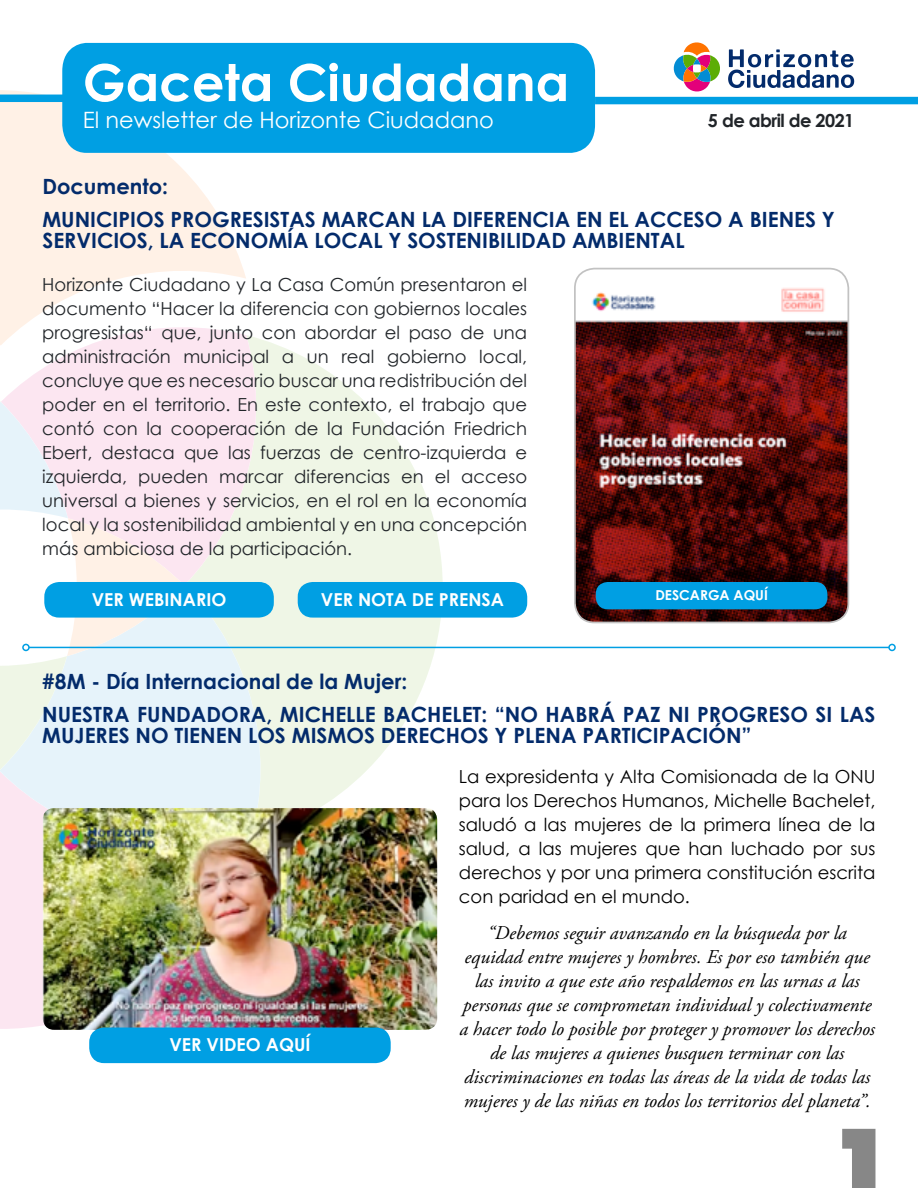
<style>
.page{position:relative;width:918px;height:1188px;background:#fff}
.page>*{position:absolute;margin:0;border:0;box-sizing:border-box;transform-origin:0 0}
.t1{font:900 91.5px "Futura BT";color:#878787}
.t2{font:700 51px "Century Gothic";color:#fff}
.t3{font:22.5px "Century Gothic";color:#fff}
.t4{font:700 21px/33px "Century Gothic";color:#032b6b}
.t5{font:italic 19.5px/24px "Adobe Garamond Pro";color:#000;text-align:center}
.t6{font:18px/24px "Century Gothic";color:#212529;text-align:justify}
.t7{font:18px/24px "Century Gothic";color:#000;text-align:justify}
.t8{font:700 18px "Century Gothic";letter-spacing:-.03em;color:#212529}
.t9{font:700 17.85px "Century Gothic";color:#fff}
.t10{font:700 13.65px "Century Gothic";color:#fff}
</style>
<div class="page">
<div style="left:0;top:861px;width:43px;height:168px;background:#fce6f1"></div>
<svg style="left:271px;top:343px;width:197px;height:495px;fill:#eff6e6"></svg>
<svg style="left:0;top:585px;width:275px;height:276px;background:#e9f1f5"></svg>
<svg style="left:0;top:90px;width:246px;height:221px;fill:#fff1e6"></svg>
<svg style="left:184px;top:327px;width:87px;height:258px;background:#f7eced"></svg>
<svg style="left:0;top:311px;width:184px;height:460px"></svg>
<div style="left:0;top:95px;width:64px;height:7px;background:#009fe3"></div>
<div style="left:595px;top:97px;width:323px;height:7px;background:#009fe3"></div>
<svg style="left:59px;top:42px;width:540px;height:115px;background:#12a5e4"></svg>
<svg style="left:728px;top:49px;width:126px;height:39px"></svg>
<svg style="left:673px;top:42px;width:47px;height:50px"></svg>
<img style="left:43px;top:808px;width:394px;height:222px">
<div style="left:89px;top:1028px;width:302px;height:35px;background:#009fe3;border-radius:15px"></div>
<hr style="left:29px;top:647px;width:860px;height:1px;background:#009fe3">
<div style="left:22px;top:644px;width:8px;height:7px;border:2px solid #009fe3;border-radius:50%"></div>
<div style="left:888px;top:644px;width:8px;height:7px;border:2px solid #009fe3;border-radius:50%"></div>
<img style="left:575px;top:269px;width:273px;height:353px">
<div style="left:574px;top:268px;width:275px;height:355px;border:2px solid #c2c2c2;border-radius:20px"></div>
<div style="left:44px;top:582px;width:230px;height:36px;background:#009fe3;border-radius:15px"></div>
<div style="left:298px;top:582px;width:229px;height:36px;background:#009fe3;border-radius:15px"></div>
<div style="left:596px;top:582px;width:231px;height:27px;background:#009fe3;border-radius:12px"></div>
<h2 class="t2" style="left:83px;top:44px;width:488px">Gaceta Ciudadana</h2>
<p class="t3" style="left:83px;top:104px;width:413px">El newsletter de Horizonte Ciudadano</p>
<p class="t8" style="left:708px;top:107px;width:148px">5 de abril de 2021</p>
<p class="t4" style="left:42px;top:169px;width:794px">Documento:<br>MUNICIPIOS PROGRESISTAS MARCAN LA DIFERENCIA EN EL ACCESO A BIENES Y</p>
<p class="t4" style="left:42px;top:223px;width:644px">SERVICIOS, LA ECONOMÍA LOCAL Y SOSTENIBILIDAD AMBIENTAL</p>
<p class="t6" style="left:42px;top:273px;width:486px">Horizonte Ciudadano y La Casa Común presentaron el documento “Hacer la diferencia con gobiernos locales progresistas“ que, junto con abordar el paso de una administración municipal a un real gobierno local, concluye que es necesario buscar una redistribución del poder en el territorio. En este contexto, el trabajo que contó con la cooperación de la Fundación Friedrich Ebert, destaca que las fuerzas de centro-izquierda e izquierda, pueden marcar diferencias en el acceso universal a bienes y servicios, en el rol en la economía local y la sostenibilidad ambiental y en una concepción más ambiciosa de la participación.</p>
<p class="t9" style="left:92px;top:586px;width:136px">VER WEBINARIO</p>
<p class="t9" style="left:321px;top:586px;width:185px">VER NOTA DE PRENSA</p>
<p class="t10" style="left:655px;top:585px;width:114px">DESCARGA AQUÍ</p>
<p class="t4" style="left:42px;top:664px;width:835px">#8M - Día Internacional de la Mujer:<br>NUESTRA FUNDADORA, MICHELLE BACHELET: “NO HABRÁ PAZ NI PROGRESO SI LAS</p>
<p class="t4" style="left:42px;top:718px;width:711px">MUJERES NO TIENEN LOS MISMOS DERECHOS Y PLENA PARTICIPACIÓN”</p>
<p class="t9" style="left:169px;top:1031px;width:143px">VER VIDEO AQUÍ</p>
<p class="t7" style="left:459px;top:764px;width:418px">La expresidenta y Alta Comisionada de la ONU para los Derechos Humanos, Michelle Bachelet, saludó a las mujeres de la primera línea de la salud, a las mujeres que han luchado por sus derechos y por una primera constitución escrita con paridad en el mundo.</p>
<p class="t5" style="left:459px;top:921px;width:417px">“Debemos seguir avanzando en la búsqueda por la equidad entre mujeres y hombres. Es por eso también que las invito a que este año respaldemos en las urnas a las personas que se comprometan individual y colectivamente a hacer todo lo posible por proteger y promover los derechos de las mujeres a quienes busquen terminar con las discriminaciones en todas las áreas de la vida de todas las mujeres y de las niñas en todos los territorios del planeta”.</p>
<h1 class="t1" style="left:830px;top:1105px;width:64px">1</h1>
</div>
